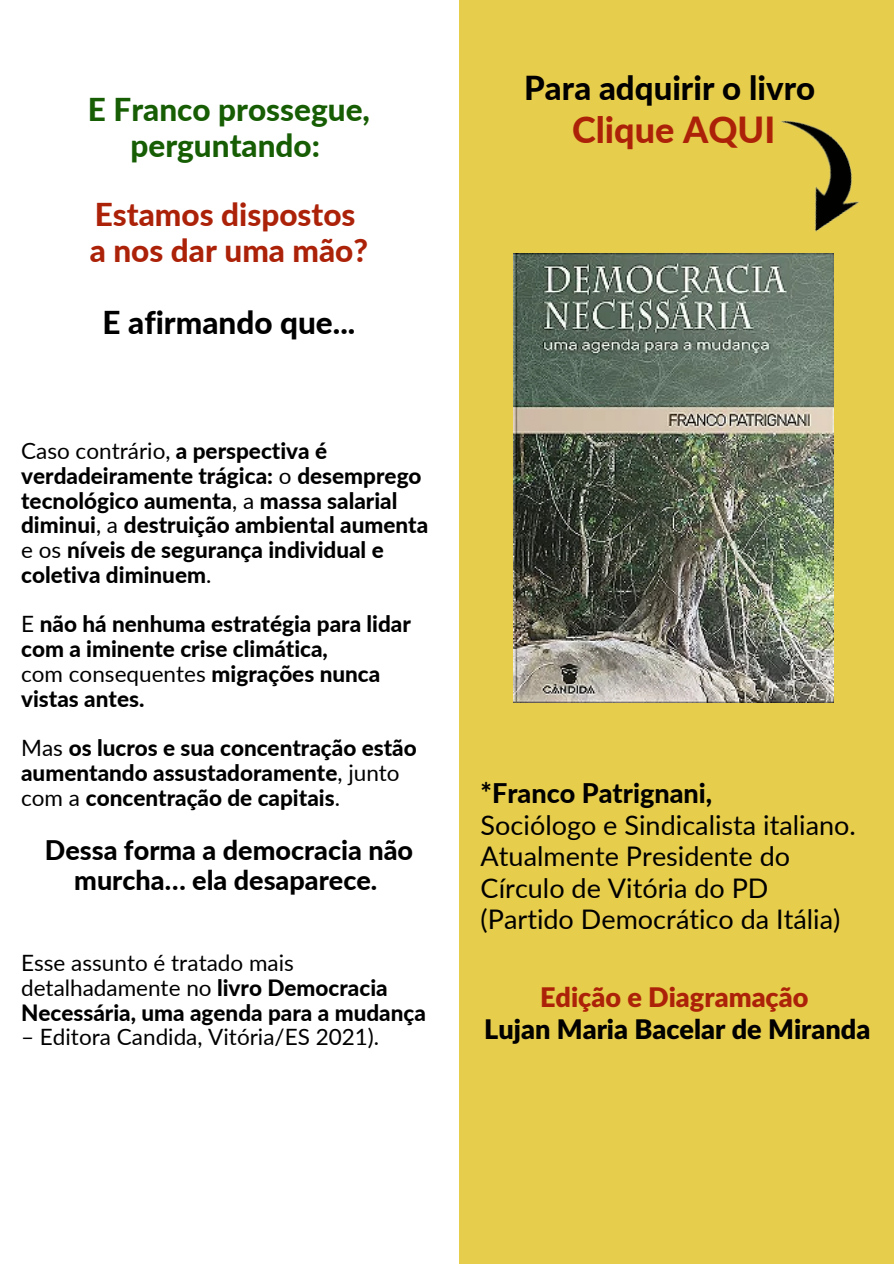
<style>
.page{position:relative;width:894px;height:1264px;background:#fff}
.page>*{position:absolute;margin:0;border:0;box-sizing:border-box;transform-origin:0 0}
.t1{font:800 36px "Lato";color:#ac2209}
.t2{font:800 33px "Lato";color:#000}
.t3{font:800 31.5px/36px "Lato";color:#ac2209}
.t4{font:800 31.5px/36px "Lato";color:#165d04;text-align:center}
.t5{font:800 31.5px "Lato";color:#000}
.t6{font:27px/31.5px "Lato";color:#000}
.t7{font:800 27px/30.3px "Lato";color:#000;text-align:center}
.t8{font:900 27px/31.5px "Lato Latin";color:#000;text-align:center}
.t9{font:800 22.5px/24.8px "Lato";color:#000}
.t10{font:22.5px "Lato";color:#000}
.s1{font-weight:400}
.s2{font-weight:800}
.s3{color:#ac2209}
</style>
<div class="page">
<div style="left:459px;top:0;width:434px;height:1263px;background:#e7cd4c"></div>
<img style="left:513px;top:254px;width:320px;height:448px">
<img style="left:780px;top:120px;width:80px;height:112px">
<p class="t4" style="left:88px;top:90px;width:283px">E Franco prossegue, perguntando:</p>
<p class="t3" style="left:90px;top:196px;width:280px">Estamos dispostos a nos dar uma mão?</p>
<h1 class="t5" style="left:103px;top:303px;width:254px">E afirmando que...</h1>
<h1 class="t9" style="left:21px;top:438px;width:408px"><span class="s1">Caso contrário,</span> a perspectiva é verdadeiramente trágica: <span class="s1">o</span> desemprego tecnológico aumenta<span class="s1">, a</span> massa salarial diminui<span class="s1">, a</span> destruição ambiental aumenta <span class="s1">e os</span> níveis de segurança individual e coletiva diminuem<span class="s1">.</span></h1>
<p class="t9" style="left:21px;top:611px;width:391px"><span class="s1">E</span> não há nenhuma estratégia para lidar com a iminente crise climática,</p>
<p class="t9" style="left:21px;top:660px;width:360px"><span class="s1">com consequentes</span> migrações nunca vistas antes.</p>
<p class="t9" style="left:21px;top:735px;width:397px"><span class="s1">Mas</span> os lucros e sua concentração estão aumentando assustadoramente<span class="s1">, junto com a</span> concentração de capitais<span class="s1">.</span></p>
<p class="t7" style="left:45px;top:834px;width:370px">Dessa forma a democracia não murcha… ela desaparece.</p>
<h2 class="t9" style="left:21px;top:950px;width:406px"><span class="s1">Esse assunto é tratado mais detalhadamente no</span> livro Democracia<br>Necessária, uma agenda para a mudança</h2>
<h2 class="t10" style="left:21px;top:1023px;width:359px">– Editora Candida, Vitória/ES 2021).</h2>
<p class="t2" style="left:524px;top:68px;width:292px">Para adquirir o livro</p>
<p class="t1" style="left:572px;top:108px;width:205px">Clique AQUI</p>
<h1 class="t6" style="left:480px;top:776px;width:377px"><span class="s2">*Franco Patrignani,<br></span>Sociólogo e Sindicalista italiano.<br>Atualmente Presidente do<br>Círculo de Vitória do PD (Partido Democrático da Itália)</h1>
<h1 class="t8" style="left:484px;top:983px;width:387px"><span class="s3">Edição e Diagramação<br></span>Lujan Maria Bacelar de Miranda</h1>
</div>
